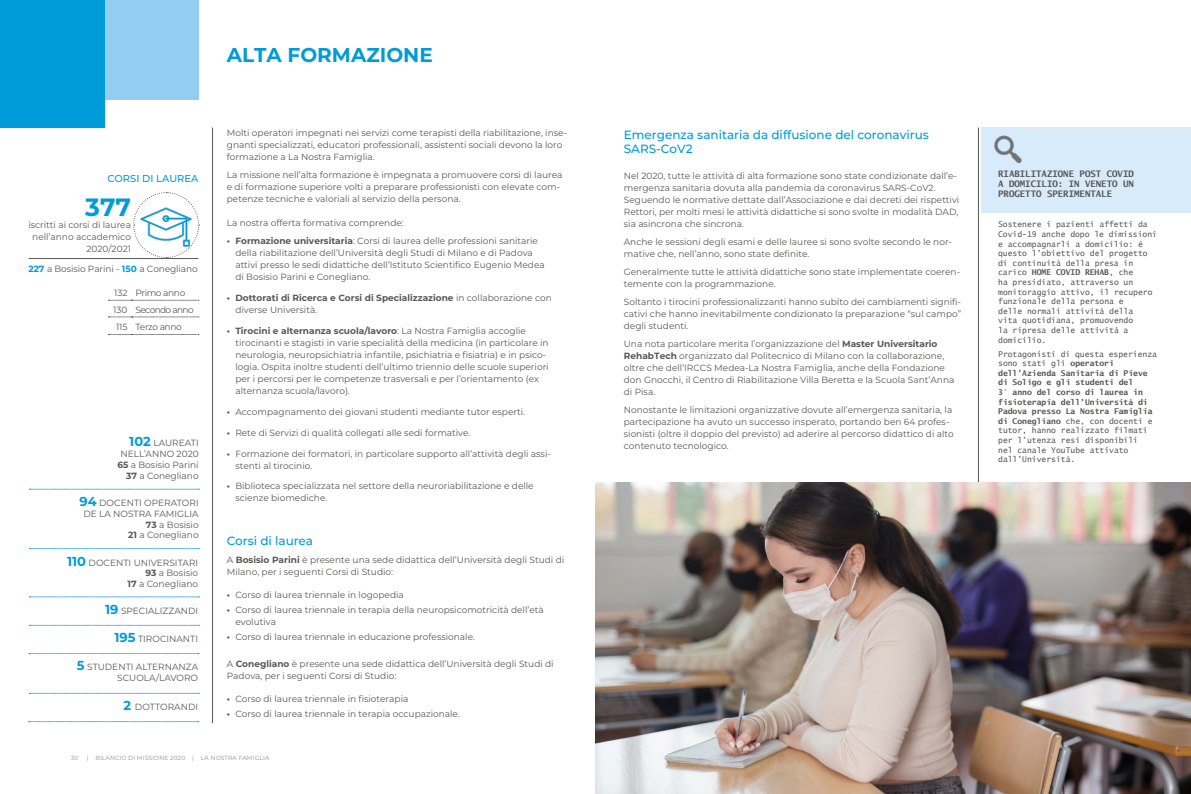
<style>
.page{position:relative;width:1191px;height:794px;background:#fff}
.page>*{position:absolute;margin:0;border:0;box-sizing:border-box;transform-origin:0 0}
.t1{font:700 25px "Montserrat";color:#009bd9}
.t2{font:700 20px "Montserrat";color:#009bd9}
.t3{font:500 12px/14px "Montserrat";color:#009bd9}
.t4{font:500 10px "Montserrat";color:#009bd9}
.t5{font:9px/12px "Montserrat";color:#575756}
.t6{font:700 9px/12px "Montserrat";color:#575756}
.t7{font:700 9px/10px "Lucida Sans Typewriter";color:#575756;text-align:justify}
.t8{font:9px/16.7px "Montserrat";letter-spacing:-.02em;color:#575756}
.t9{font:8px/9.6px "Lucida Sans Typewriter";color:#575756}
.t10{font:700 8px/9.6px "Lucida Sans Typewriter";color:#575756}
.t11{font:6px "Montserrat";letter-spacing:.02em;color:#909090}
.s1{font-weight:700;color:#009bd9}
.s2{font-weight:700;font-size:13px;color:#009bd9}
.s3{font-weight:700}
.s4{font-weight:400}
</style>
<div class="page">
<hr style="left:212px;top:128px;width:1px;height:595px;background:#575756">
<hr style="left:978px;top:128px;width:1px;height:595px;background:#575756">
<div style="left:28px;top:0;width:170px;height:99px;background:#93cdef"></div>
<div style="left:0;top:0;width:104px;height:128px;background:#009bd9"></div>
<hr style="left:28px;top:258px;width:170px;height:1px;background:#575756">
<svg style="left:133px;top:192px;width:67px;height:66px"></svg>
<svg style="left:108px;top:299px;width:91px;height:36px"></svg>
<svg style="left:29px;top:489px;width:170px;height:1px"></svg>
<svg style="left:29px;top:548px;width:170px;height:1px"></svg>
<svg style="left:29px;top:596px;width:170px;height:1px"></svg>
<svg style="left:29px;top:625px;width:170px;height:1px"></svg>
<svg style="left:29px;top:653px;width:170px;height:1px"></svg>
<svg style="left:29px;top:693px;width:170px;height:1px"></svg>
<svg style="left:29px;top:721px;width:170px;height:1px"></svg>
<div style="left:981px;top:128px;width:210px;height:85px;background:#d8ebfa"></div>
<img style="left:994px;top:135px;width:28px;height:29px">
<img style="left:595px;top:482px;width:596px;height:312px">
<p class="t4" style="left:107px;top:171px;width:93px">CORSI DI LAUREA</p>
<h1 class="t1" style="left:85px;top:189px;width:47px">377</h1>
<p class="t5" style="left:28px;top:219px;width:104px;text-align:right">iscritti ai corsi di laurea nell’anno accademico<br>2020/2021</p>
<p class="t8" style="left:113px;top:284px;width:82px">132 Primo anno<br>130 Secondo anno<br>115 Terzo anno</p>
<p class="t5" style="left:28px;top:263px;width:171px"><span class="s1">227</span> a Bosisio Parini - <span class="s1">150</span> a Conegliano</p>
<p class="t5" style="left:117px;top:437px;width:83px;line-height:10.8px;text-align:right"><span class="s2">102</span> LAUREATI<br>NELL’ANNO 2020<br><span class="s3">65</span> a Bosisio Parini<br><span class="s3">37</span> a Conegliano</p>
<p class="t5" style="left:79px;top:497px;width:121px;line-height:10.8px;text-align:right"><span class="s2">94</span> DOCENTI OPERATORI<br>DE LA NOSTRA FAMIGLIA<br><span class="s3">73</span> a Bosisio<br><span class="s3">21</span> a Conegliano</p>
<p class="t5" style="left:67px;top:556px;width:133px;line-height:10.8px;text-align:right"><span class="s2">110</span> DOCENTI UNIVERSITARI<br><span class="s3">93</span> a Bosisio<br><span class="s3">17</span> a Conegliano</p>
<p class="t5" style="left:105px;top:604px;width:95px"><span class="s2">19</span> SPECIALIZZANDI</p>
<p class="t5" style="left:114px;top:632px;width:85px"><span class="s2">195</span> TIROCINANTI</p>
<p class="t5" style="left:77px;top:661px;width:123px;line-height:10.8px;text-align:right"><span class="s2">5</span> STUDENTI ALTERNANZA<br>SCUOLA/LAVORO</p>
<p class="t5" style="left:124px;top:700px;width:76px"><span class="s2">2</span> DOTTORANDI</p>
<h2 class="t2" style="left:227px;top:40px;width:207px">ALTA FORMAZIONE</h2>
<p class="t5" style="left:227px;top:127px;width:342px">Molti operatori impegnati nei servizi come terapisti della riabilitazione, inse&shy;gnanti specializzati, educatori professionali, assistenti sociali devono la loro formazione a La Nostra Famiglia.</p>
<p class="t5" style="left:227px;top:169px;width:337px">La missione nell’alta formazione è impegnata a promuovere corsi di laurea e di formazione superiore volti a preparare professionisti con elevate com&shy;petenze tecniche e valoriali al servizio della persona.</p>
<p class="t5" style="left:227px;top:217px;width:178px">La nostra offerta formativa comprende:</p>
<p class="t5" style="left:235px;top:235px;width:311px;text-indent:-9px"><span class="s3">• Formazione universitaria</span>: Corsi di laurea delle professioni sanitarie della riabilitazione dell’Università degli Studi di Milano e di Padova attivi presso le sedi didattiche dell’Istituto Scientifico Eugenio Medea di Bosisio Parini e Conegliano.</p>
<p class="t6" style="left:235px;top:291px;width:318px;text-indent:-9px">• Dottorati di Ricerca e Corsi di Specializzazione <span class="s4">in collaborazione con diverse Università.</span></p>
<p class="t5" style="left:235px;top:324px;width:315px;text-indent:-9px"><span class="s3">• Tirocini e alternanza scuola/lavoro</span>: La Nostra Famiglia accoglie tirocinanti e stagisti in varie specialità della medicina (in particolare in neurologia, neuropsichiatria infantile, psichiatria e fisiatria) e in psico&shy;logia. Ospita inoltre studenti dell’ultimo triennio delle scuole superiori per i percorsi per le competenze trasversali e per l’orientamento (ex alternanza scuola/lavoro).</p>
<p class="t5" style="left:227px;top:405px;width:300px"><span class="s3">•</span> Accompagnamento dei giovani studenti mediante tutor esperti.</p>
<p class="t5" style="left:227px;top:426px;width:245px"><span class="s3">•</span> Rete di Servizi di qualità collegati alle sedi formative.</p>
<p class="t5" style="left:235px;top:447px;width:317px;text-indent:-9px"><span class="s3">•</span> Formazione dei formatori, in particolare supporto all’attività degli assi&shy;stenti al tirocinio.</p>
<p class="t5" style="left:235px;top:480px;width:300px;text-indent:-9px"><span class="s3">•</span> Biblioteca specializzata nel settore della neuroriabilitazione e delle scienze biomediche.</p>
<h3 class="t3" style="left:227px;top:533px;width:88px">Corsi di laurea</h3>
<p class="t5" style="left:227px;top:553px;width:339px">A <span class="s3">Bosisio Parini</span> è presente una sede didattica dell’Università degli Studi di<br>Milano, per i seguenti Corsi di Studio:</p>
<p class="t5" style="left:227px;top:588px;width:178px"><span class="s3">•</span> Corso di laurea triennale in logopedia</p>
<p class="t5" style="left:235px;top:603px;width:310px;text-indent:-9px"><span class="s3">•</span> Corso di laurea triennale in terapia della neuropsicomotricità dell’età evolutiva</p>
<p class="t5" style="left:227px;top:630px;width:250px"><span class="s3">•</span> Corso di laurea triennale in educazione professionale.</p>
<p class="t5" style="left:227px;top:657px;width:328px">A <span class="s3">Conegliano</span> è presente una sede didattica dell’Università degli Studi di<br>Padova, per i seguenti Corsi di Studio:</p>
<p class="t5" style="left:227px;top:692px;width:183px"><span class="s3">•</span> Corso di laurea triennale in fisioterapia</p>
<p class="t5" style="left:227px;top:707px;width:234px"><span class="s3">•</span> Corso di laurea triennale in terapia occupazionale.</p>
<p class="t11" style="left:71px;top:754px;width:9px">30</p>
<p class="t11" style="left:87px;top:754px;width:184px">| BILANCIO DI MISSIONE 2020 | LA NOSTRA FAMIGLIA</p>
<h3 class="t3" style="left:624px;top:127px;width:306px">Emergenza sanitaria da diffusione del coronavirus<br>SARS-CoV2</h3>
<p class="t5" style="left:624px;top:170px;width:337px">Nel 2020, tutte le attività di alta formazione sono state condizionate dall’e&shy;mergenza sanitaria dovuta alla pandemia da coronavirus SARS-CoV2.<br>Seguendo le normative dettate dall’Associazione e dai decreti dei rispettivi Rettori, per molti mesi le attività didattiche si sono svolte in modalità DAD, sia asincrona che sincrona.</p>
<p class="t5" style="left:624px;top:236px;width:330px">Anche le sessioni degli esami e delle lauree si sono svolte secondo le nor&shy;mative che, nell’anno, sono state definite.</p>
<p class="t5" style="left:624px;top:266px;width:338px">Generalmente tutte le attività didattiche sono state implementate coeren&shy;temente con la programmazione.</p>
<p class="t5" style="left:624px;top:296px;width:339px;text-align:justify">Soltanto i tirocini professionalizzanti hanno subÍto dei cambiamenti signifi&shy;cativi che hanno inevitabilmente condizionato la preparazione “sul campo” degli studenti.</p>
<p class="t5" style="left:624px;top:338px;width:332px">Una nota particolare merita l’organizzazione del <span class="s3">Master Universitario RehabTech</span> organizzato dal Politecnico di Milano con la collaborazione, oltre che dell’IRCCS Medea-La Nostra Famiglia, anche della Fondazione don Gnocchi, il Centro di Riabilitazione Villa Beretta e la Scuola Sant’Anna di Pisa.</p>
<p class="t5" style="left:624px;top:404px;width:331px">Nonostante le limitazioni organizzative dovute all’emergenza sanitaria, la partecipazione ha avuto un successo insperato, portando ben 64 profes&shy;sionisti (oltre il doppio del previsto) ad aderire al percorso didattico di alto contenuto tecnologico.</p>
<p class="t7" style="left:998px;top:169px;width:137px">RIABILITAZIONE POST COVID A DOMICILIO: IN VENETO UN PROGETTO SPERIMENTALE</p>
<p class="t9" style="left:998px;top:220px;width:160px">Sostenere i pazienti affetti da<br>Covid-19 anche dopo le dimissioni e accompagnarli a domicilio: è questo l’obiettivo del progetto di continuità della presa in carico <span class="s3">HOME COVID REHAB</span>, che<br>ha presidiato, attraverso un monitoraggio attivo, il recupero funzionale della persona e<br>delle normali attività della<br>vita quotidiana, promuovendo<br>la ripresa delle attività a domicilio.</p>
<p class="t10" style="left:998px;top:349px;width:160px"><span class="s4">Protagonisti di questa esperienza sono stati gli</span> operatori dell’Azienda Sanitaria di Pieve di Soligo e gli studenti del<br>3° anno del corso di laurea in fisioterapia dell’Università di<br>Padova presso La Nostra Famiglia di Conegliano <span class="s4">che, con docenti e tutor, hanno realizzato filmati per l’utenza resi disponibili<br>nel canale YouTube attivato dall’Università.</span></p>
</div>
